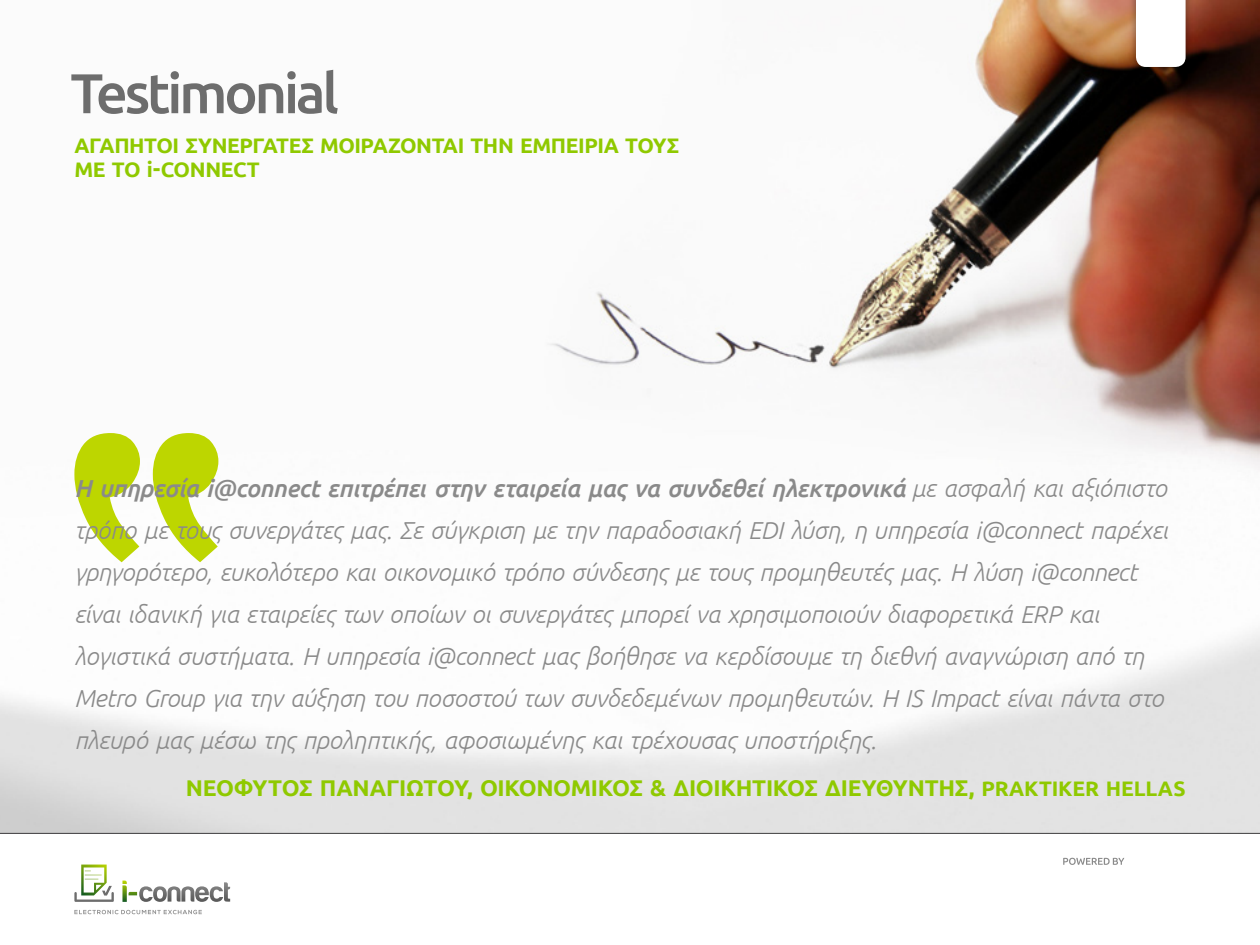
<style>
.page{position:relative;width:1260px;height:945px;background:#fff}
.page>*{position:absolute;margin:0;border:0;box-sizing:border-box;transform-origin:0 0}
.t1{font:500 56px "Ubuntu";letter-spacing:-.06em;color:#6d6d6d}
.t2{font:italic 300 24.5px/42px "Ubuntu";color:#8a8a8a}
.t3{font:700 22.75px "Ubuntu";letter-spacing:-.015em;color:#8fc900}
.t4{font:700 21px "Ubuntu";letter-spacing:-.02em;color:#8fc900}
.s1{font-weight:500}
.s2{font-size:22.75px}
</style>
<div class="page">
<hr style="left:0;top:833px;width:1260px;height:1px;background:#414042">
<svg style="left:122px;top:881px;width:108px;height:21px"></svg>
<svg style="left:74px;top:910px;width:128px;height:4px"></svg>
<svg style="left:74px;top:865px;width:40px;height:37px"></svg>
<svg style="left:1063px;top:858px;width:61px;height:7px"></svg>
<svg style="left:74px;top:433px;width:144px;height:129px"></svg>
<img style="left:485px;top:0;width:775px;height:521px">
<div style="left:1129px;top:0;width:64px;height:74px;background:#000;opacity:.4"></div>
<svg style="left:1136px;top:0;width:50px;height:67px"></svg>
<h1 class="t1" style="left:71px;top:58px;width:270px">Testimonial</h1>
<p class="t4" style="left:74px;top:132px;width:29px">ΑΓΑΠΗ</p>
<p class="t4" style="left:144px;top:132px;width:97px">ΤΟΊ ΣΥΝΕΡΓΆ</p>
<p class="t4" style="left:276px;top:132px;width:59px">ΤΕΣ ΜΟΙΡΑΖΟ</p>
<p class="t4" style="left:416px;top:132px;width:118px">ΝΤΑΙ THN ΕΜΠΕΙΡΙΑ</p>
<p class="t4" style="left:625px;top:132px;width:27px">ΤΟΥΣ</p>
<p class="t4" style="left:74px;top:157px;width:102px">ΜΕ ΤΟ I-CONN</p>
<p class="t4" style="left:221px;top:157px;width:26px">ECT</p>
<p class="t2" style="left:74px;top:466px;width:1095px"><span class="s1">Η υπηρεσία i@connect επιτρέπει στην εταιρεία μας να συνδεθεί ηλεκτρονικά</span> με ασφαλή και αξιόπιστο τρόπο με τους συνεργάτες μας. Σε σύγκριση με την παραδοσιακή EDI λύση, η υπηρεσία i@connect παρέχει γρηγορότερο, ευκολότερο και οικονομικό τρόπο σύνδεσης με τους προμηθευτές μας. Η λύση i@connect είναι ιδανική για εταιρείες των οποίων οι συνεργάτες μπορεί να χρησιμοποιούν διαφορετικά ERP και λογιστικά συστήματα. Η υπηρεσία i@connect μας βοήθησε να κερδίσουμε τη διεθνή αναγνώριση από τη Metro Group για την αύξηση του ποσοστού των συνδεδεμένων προμηθευτών. Η IS Impact είναι πάντα στο πλευρό μας μέσω της προληπτικής, αφοσιωμένης και τρέχουσας υποστήριξης.</p>
<p class="t3" style="left:186px;top:774px;width:17px">ΝΕΌΦΥ</p>
<p class="t3" style="left:268px;top:774px;width:300px">ΤΟΣ ΠΑΝΑΓΙΏΤΟΥ, ΟΙΚΟΝΟΜΙ</p>
<p class="t3" style="left:598px;top:774px;width:258px">ΚΌΣ &amp; ΔΙΟΙ ΚΗΤΙΚΌΣ ΔΙΕΥΘΥ</p>
<p class="t4" style="left:908px;top:776px;width:213px"><span class="s2">ΝΤΉΣ,</span> PRAKTIKER HELLA</p>
<p class="t4" style="left:1173px;top:776px;width:14px">S</p>
</div>
